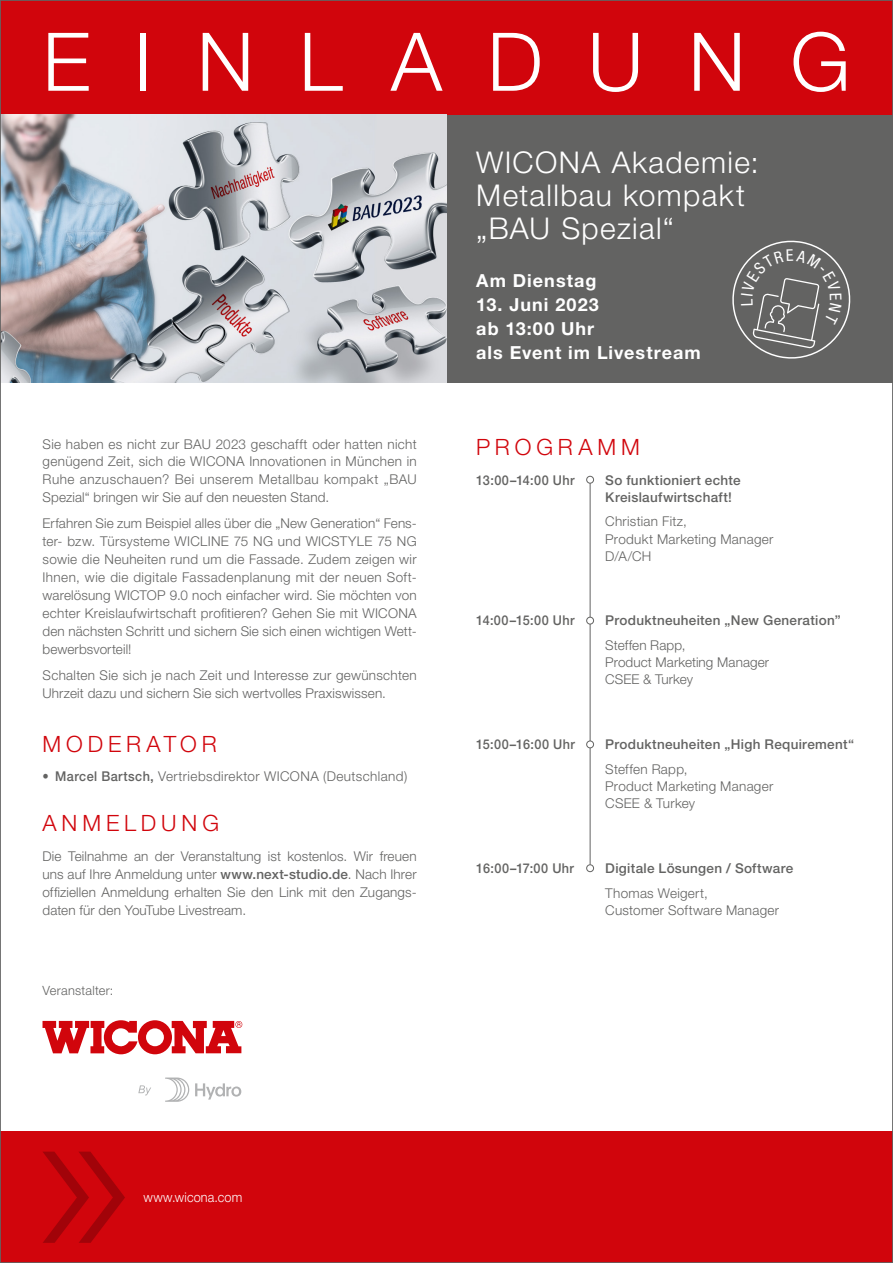
<style>
.page{position:relative;width:893px;height:1263px;background:#fff}
.page>*{position:absolute;margin:0;border:0;box-sizing:border-box;transform-origin:0 0}
.t1{font:300 81px "Helvetica Neue LT Pro";letter-spacing:.555em;color:#fff}
.t2{font:300 30px/33px "Helvetica Neue LT Pro";letter-spacing:.045em;color:#fff}
.t3{font:300 22.5px "Helvetica Neue LT Pro";letter-spacing:.22em;color:#d1050c}
.t4{font:700 18px/24px "Helvetica Neue LT Pro";letter-spacing:.055em;color:#fff}
.t5{font:300 13.5px/18px "Helvetica Neue LT Pro";letter-spacing:.015em;color:#636362}
.t6{font:500 13.5px/17.1px "Helvetica Neue LT Pro";letter-spacing:.02em;color:#636362}
.t7{font:500 13.5px "Helvetica Neue LT Pro";letter-spacing:.02em;color:#636362;scale:.94 1}
.t8{font:300 13.5px "Helvetica Neue LT Pro";letter-spacing:.01em;color:#fff;scale:.94 1}
.t9{font:300 12.75px "Helvetica Neue LT Pro";letter-spacing:.02em;color:#636362}
.s1{font-weight:500}
</style>
<div class="page">
<div style="left:0;top:0;width:893px;height:383px;background:#636362"></div>
<div style="left:0;top:1131px;width:893px;height:132px;background:#d1050c"></div>
<div style="left:0;top:0;width:893px;height:114px;background:#d1050c"></div>
<img style="left:2px;top:114px;width:444px;height:269px">
<svg style="left:43px;top:1151px;width:82px;height:92px"></svg>
<svg style="left:43px;top:1020px;width:199px;height:34px"></svg>
<svg style="left:138px;top:1085px;width:13px;height:10px"></svg>
<svg style="left:165px;top:1077px;width:76px;height:25px"></svg>
<hr style="left:590px;top:480px;width:1px;height:385px;background:#636362">
<div style="left:587px;top:476px;width:7px;height:7px;background:#fff;border-radius:50%"></div>
<div style="left:586px;top:476px;width:8px;height:7px;border:1px solid #636362;border-radius:50%"></div>
<div style="left:587px;top:741px;width:7px;height:7px;background:#fff;border-radius:50%"></div>
<div style="left:586px;top:741px;width:8px;height:7px;border:1px solid #636362;border-radius:50%"></div>
<div style="left:586px;top:864px;width:8px;height:8px;border:1px solid #636362;border-radius:50%"></div>
<div style="left:587px;top:617px;width:7px;height:7px;background:#fff;border-radius:50%"></div>
<div style="left:586px;top:617px;width:8px;height:7px;border:1px solid #636362;border-radius:50%"></div>
<svg style="left:732px;top:240px;width:119px;height:119px"></svg>
<h1 class="t1" style="left:43px;top:12px;width:809px">EINLADUNG</h1>
<h2 class="t2" style="left:476px;top:145px;width:284px">WICONA Akademie:<br>Metallbau kompakt „BAU Spezial“</h2>
<p class="t5" style="left:43px;top:434px;width:376px;text-align:justify">Sie haben es nicht zur BAU 2023 geschafft oder hatten nicht genügend Zeit, sich die WICONA Innovationen in München in Ruhe anzuschauen? Bei unserem Metallbau kompakt „BAU Spezial“ bringen wir Sie auf den neuesten Stand.</p>
<p class="t5" style="left:43px;top:514px;width:376px;text-align:justify">Erfahren Sie zum Beispiel alles über die „New Generation“ Fens&shy;ter- bzw. Türsysteme WICLINE 75 NG und WICSTYLE 75 NG sowie die Neuheiten rund um die Fassade. Zudem zeigen wir Ihnen, wie die digitale Fassadenplanung mit der neuen Soft&shy;warelösung WICTOP 9.0 noch einfacher wird. Sie möchten von echter Kreislaufwirtschaft profitieren? Gehen Sie mit WICONA den nächsten Schritt und sichern Sie sich einen wichtigen Wett&shy;bewerbsvorteil!</p>
<p class="t5" style="left:43px;top:666px;width:376px">Schalten Sie sich je nach Zeit und Interesse zur gewünschten<br>Uhrzeit dazu und sichern Sie sich wertvolles Praxiswissen.</p>
<h3 class="t3" style="left:43px;top:730px;width:176px">MODERATOR</h3>
<p class="t5" style="left:43px;top:767px;width:366px"><span class="s1">• Marcel Bartsch,</span> Vertriebsdirektor WICONA (Deutschland)</p>
<h3 class="t3" style="left:43px;top:809px;width:178px">ANMELDUNG</h3>
<p class="t5" style="left:43px;top:847px;width:376px;text-align:justify">Die Teilnahme an der Veranstaltung ist kostenlos. Wir freuen uns auf Ihre Anmeldung unter <span class="s1">www.next-studio.de</span>. Nach Ihrer offiziellen Anmeldung erhalten Sie den Link mit den Zugangs&shy;daten für den YouTube Livestream.</p>
<p class="t9" style="left:43px;top:982px;width:73px">Veranstalter:</p>
<h3 class="t4" style="left:476px;top:268px;width:122px">Am Dienstag</h3>
<h3 class="t4" style="left:476px;top:292px;width:226px">13. Juni 2023<br>ab 13:00 Uhr<br>als Event im Livestream</h3>
<h3 class="t3" style="left:476px;top:433px;width:165px">PROGRAMM</h3>
<p class="t7" style="left:476px;top:472px;width:106px">13:00–14:00 Uhr</p>
<p class="t6" style="left:605px;top:471px;width:137px">So funktioniert echte<br>Kreislaufwirtschaft!</p>
<p class="t5" style="left:605px;top:513px;width:170px;line-height:17.1px">Christian Fitz,<br>Produkt Marketing Manager<br>D/A/CH</p>
<p class="t7" style="left:476px;top:613px;width:106px">14:00–15:00 Uhr</p>
<p class="t6" style="left:605px;top:612px;width:237px">Produktneuheiten „New Generation”</p>
<p class="t5" style="left:605px;top:636px;width:165px;line-height:17.1px">Steffen Rapp,<br>Product Marketing Manager<br>CSEE &amp; Turkey</p>
<p class="t7" style="left:476px;top:736px;width:106px">15:00–16:00 Uhr</p>
<p class="t6" style="left:605px;top:736px;width:250px">Produktneuheiten „High Requirement“</p>
<p class="t5" style="left:605px;top:760px;width:170px;line-height:17.1px">Steffen Rapp,<br>Product Marketing Manager<br>CSEE &amp; Turkey</p>
<p class="t7" style="left:476px;top:860px;width:106px">16:00–17:00 Uhr</p>
<p class="t6" style="left:605px;top:859px;width:189px">Digitale Lösungen / Software</p>
<p class="t5" style="left:605px;top:884px;width:175px;line-height:17.1px">Thomas Weigert,<br>Customer Software Manager</p>
<p class="t8" style="left:144px;top:1189px;width:107px">www.wicona.com</p>
</div>
